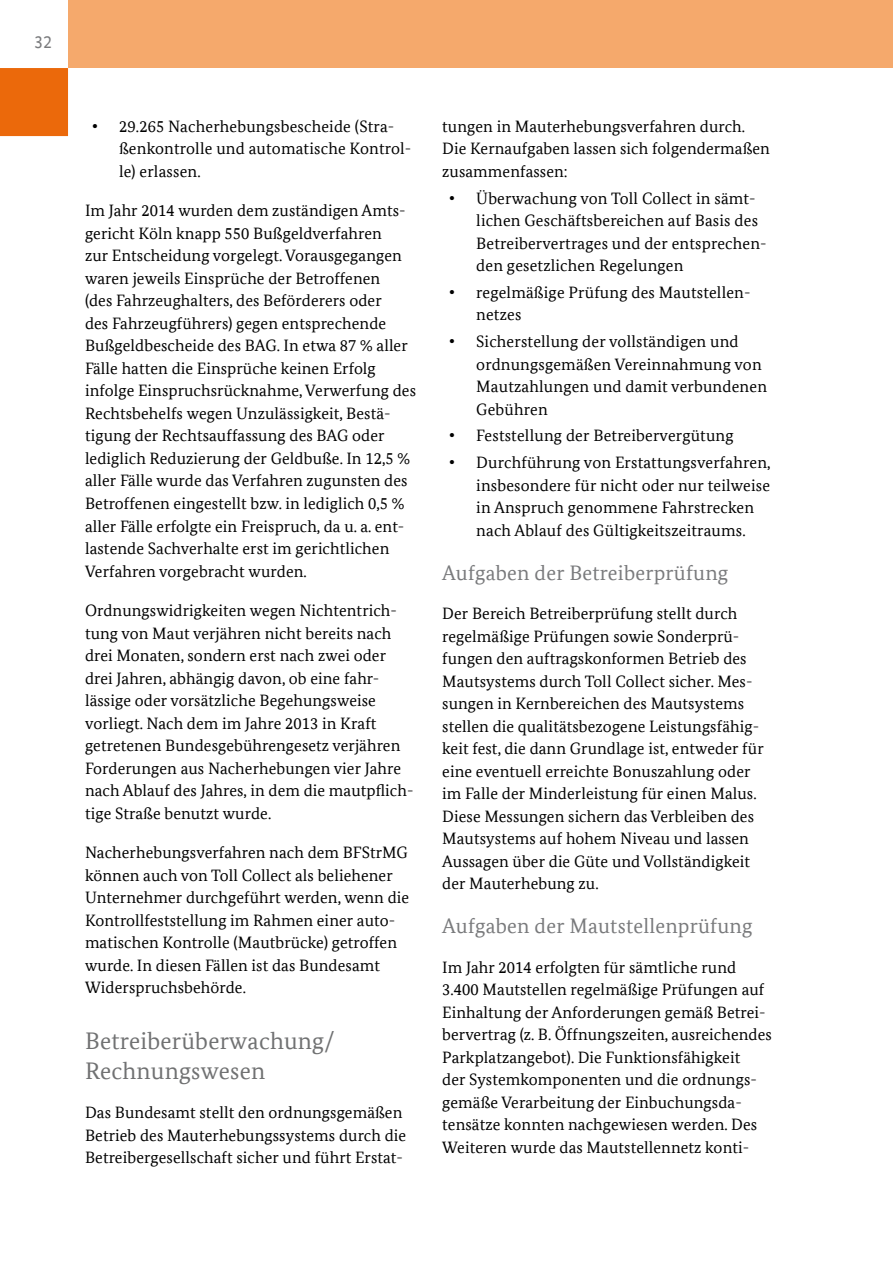
<style>
.page{position:relative;width:893px;height:1263px;background:#fff}
.page>*{position:absolute;margin:0;border:0;box-sizing:border-box;transform-origin:0 0}
.t1{font:24px/30px "Bundes Serif Office";letter-spacing:.01em;color:#707172}
.t2{font:21px "Bundes Serif Office";letter-spacing:.01em;color:#797a7c}
.t3{font:18px "Bundes Sans Office";color:#797a7c}
.t4{font:16.5px/22.5px "Bundes Serif Office";letter-spacing:.005em;color:#000}
.s1{font-family:"Arial"}
</style>
<div class="page">
<div style="left:68px;top:0;width:825px;height:68px;background:#f5a96c"></div>
<div style="left:0;top:68px;width:68px;height:68px;background:#eb690b"></div>
<p class="t3" style="left:34px;top:32px;width:19px">32</p>
<p class="t4" style="left:119px;top:115px;width:294px;text-indent:-27px"><span class="s1">•</span> 29.265 Nacherhebungsbescheide (Stra&shy;ßenkontrolle und automatische Kontrol&shy;le) erlassen.</p>
<p class="t4" style="left:85px;top:199px;width:333px">Im Jahr 2014 wurden dem zuständigen Amts&shy;gericht Köln knapp 550 Bußgeldverfahren<br>zur Entscheidung vorgelegt. Vorausgegangen waren jeweils Einsprüche der Betroffenen<br>(des Fahrzeughalters, des Beförderers oder<br>des Fahrzeugführers) gegen entsprechende Bußgeldbescheide des BAG. In etwa 87 % aller Fälle hatten die Einsprüche keinen Erfolg infolge Einspruchsrücknahme, Verwerfung des Rechtsbehelfs wegen Unzulässigkeit, Bestä&shy;tigung der Rechtsauffassung des BAG oder lediglich Reduzierung der Geldbuße. In 12,5 % aller Fälle wurde das Verfahren zugunsten des Betroffenen eingestellt bzw. in lediglich 0,5 % aller Fälle erfolgte ein Freispruch, da u. a. ent&shy;lastende Sachverhalte erst im gerichtlichen Verfahren vorgebracht wurden.</p>
<p class="t4" style="left:85px;top:599px;width:330px">Ordnungswidrigkeiten wegen Nichtentrich&shy;tung von Maut verjähren nicht bereits nach drei Monaten, sondern erst nach zwei oder drei Jahren, abhängig davon, ob eine fahr&shy;lässige oder vorsätzliche Begehungsweise vorliegt. Nach dem im Jahre 2013 in Kraft getretenen Bundesgebührengesetz verjähren Forderungen aus Nacherhebungen vier Jahre nach Ablauf des Jahres, in dem die mautpflich&shy;tige Straße benutzt wurde.</p>
<p class="t4" style="left:85px;top:841px;width:326px">Nacherhebungsverfahren nach dem BFStrMG können auch von Toll Collect als beliehener Unternehmer durchgeführt werden, wenn die Kontrollfeststellung im Rahmen einer auto&shy;matischen Kontrolle (Mautbrücke) getroffen wurde. In diesen Fällen ist das Bundesamt Widerspruchsbehörde.</p>
<h1 class="t1" style="left:85px;top:1025px;width:251px">Betreiberüberwachung/<br>Rechnungswesen</h1>
<p class="t4" style="left:85px;top:1101px;width:323px">Das Bundesamt stellt den ordnungsgemäßen<br>Betrieb des Mauterhebungssystems durch die<br>Betreibergesellschaft sicher und führt Erstat-</p>
<p class="t4" style="left:442px;top:115px;width:329px">tungen in Mauterhebungsverfahren durch.<br>Die Kernaufgaben lassen sich folgendermaßen zusammenfassen:</p>
<p class="t4" style="left:476px;top:187px;width:292px;text-indent:-27px"><span class="s1">•</span> Überwachung von Toll Collect in sämt&shy;lichen Geschäftsbereichen auf Basis des Betreibervertrages und der entsprechen&shy;den gesetzlichen Regelungen</p>
<p class="t4" style="left:476px;top:281px;width:276px;text-indent:-27px"><span class="s1">•</span> regelmäßige Prüfung des Mautstellen&shy;netzes</p>
<p class="t4" style="left:476px;top:330px;width:292px;text-indent:-27px"><span class="s1">•</span> Sicherstellung der vollständigen und ordnungsgemäßen Vereinnahmung von<br>Mautzahlungen und damit verbundenen<br>Gebühren</p>
<p class="t4" style="left:449px;top:424px;width:286px"><span class="s1">•</span> Feststellung der Betreibervergütung</p>
<p class="t4" style="left:476px;top:451px;width:296px;text-indent:-27px"><span class="s1">•</span> Durchführung von Erstattungsverfahren, insbesondere für nicht oder nur teilweise in Anspruch genommene Fahrstrecken nach Ablauf des Gültigkeitszeitraums.</p>
<p class="t2" style="left:442px;top:560px;width:288px">Aufgaben der Betreiberprüfung</p>
<p class="t4" style="left:442px;top:602px;width:323px">Der Bereich Betreiberprüfung stellt durch regelmäßige Prüfungen sowie Sonderprü&shy;fungen den auftragskonformen Betrieb des Mautsystems durch Toll Collect sicher. Mes&shy;sungen in Kernbereichen des Mautsystems stellen die qualitätsbezogene Leistungsfähig&shy;keit fest, die dann Grundlage ist, entweder für eine eventuell erreichte Bonuszahlung oder im Falle der Minderleistung für einen Malus.<br>Diese Messungen sichern das Verbleiben des Mautsystems auf hohem Niveau und lassen Aussagen über die Güte und Vollständigkeit der Mauterhebung zu.</p>
<p class="t2" style="left:442px;top:914px;width:312px">Aufgaben der Mautstellenprüfung</p>
<p class="t4" style="left:442px;top:956px;width:331px">Im Jahr 2014 erfolgten für sämtliche rund 3.400 Mautstellen regelmäßige Prüfungen auf Einhaltung der Anforderungen gemäß Betrei&shy;bervertrag (z. B. Öffnungszeiten, ausreichendes Parkplatzangebot). Die Funktionsfähigkeit<br>der Systemkomponenten und die ordnungs&shy;gemäße Verarbeitung der Einbuchungsda&shy;tensätze konnten nachgewiesen werden. Des Weiteren wurde das Mautstellennetz konti-</p>
</div>
